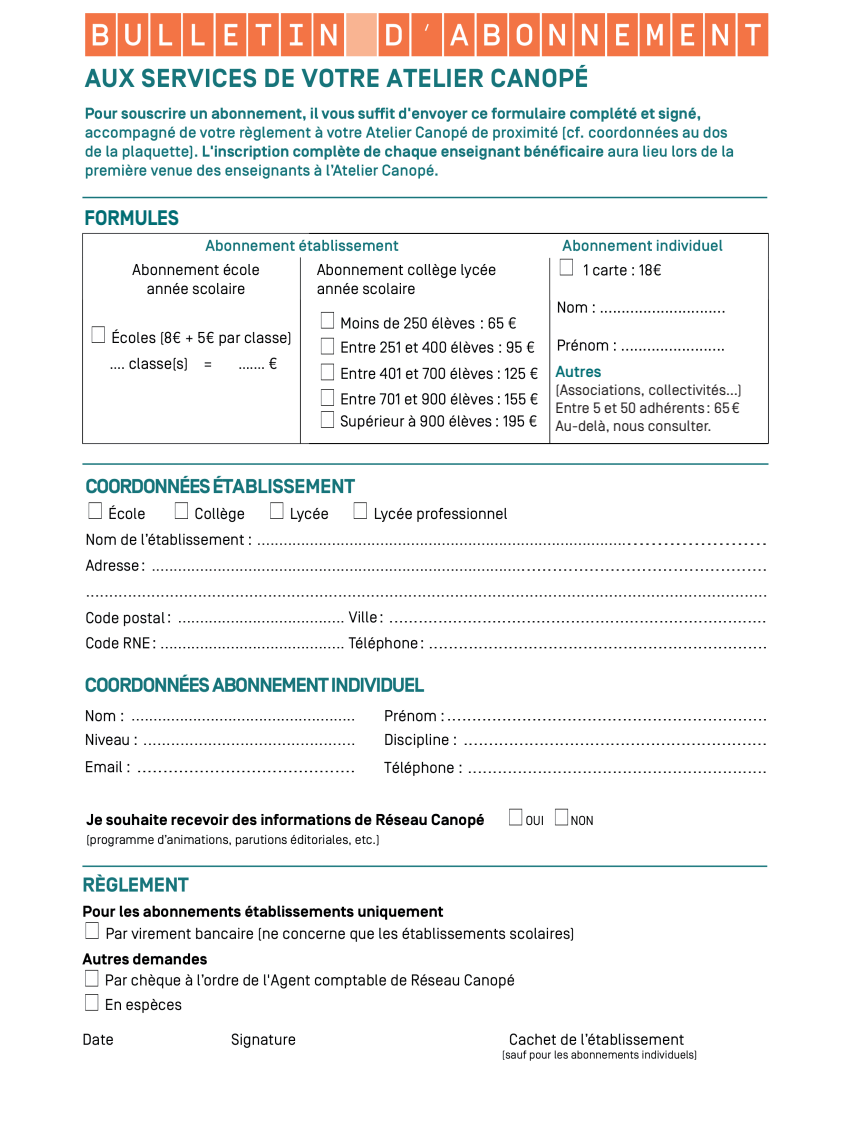
<style>
.page{position:relative;width:851px;height:1140px;background:#fff}
.page>*{position:absolute;margin:0;border:0;box-sizing:border-box;transform-origin:0 0}
.t1{font:700 21px "Simplon BP";color:#006d73;scale:.95 1}
.t2{font:500 16px "Simplon BP";color:#006d73}
.t3{font:15px "Simplon BP Regular";color:#231f20}
</style>
<div class="page">
<img style="left:83px;top:12px;width:685px;height:1048px">
<div style="left:555px;top:365px;width:204px;height:73px;background:#fff"></div>
<div style="left:84px;top:208px;width:225px;height:20px;background:#fff"></div>
<p class="t1" style="left:85px;top:206px;width:101px">FORMULES</p>
<p class="t2" style="left:555px;top:362px;width:48px">Autres</p>
<p class="t3" style="left:555px;top:381px;width:188px">(Associations, collectivités…)</p>
<p class="t3" style="left:555px;top:399px;width:186px">Entre 5 et 50 adhérents : 65€</p>
<p class="t3" style="left:555px;top:417px;width:157px">Au-delà, nous consulter.</p>
</div>
